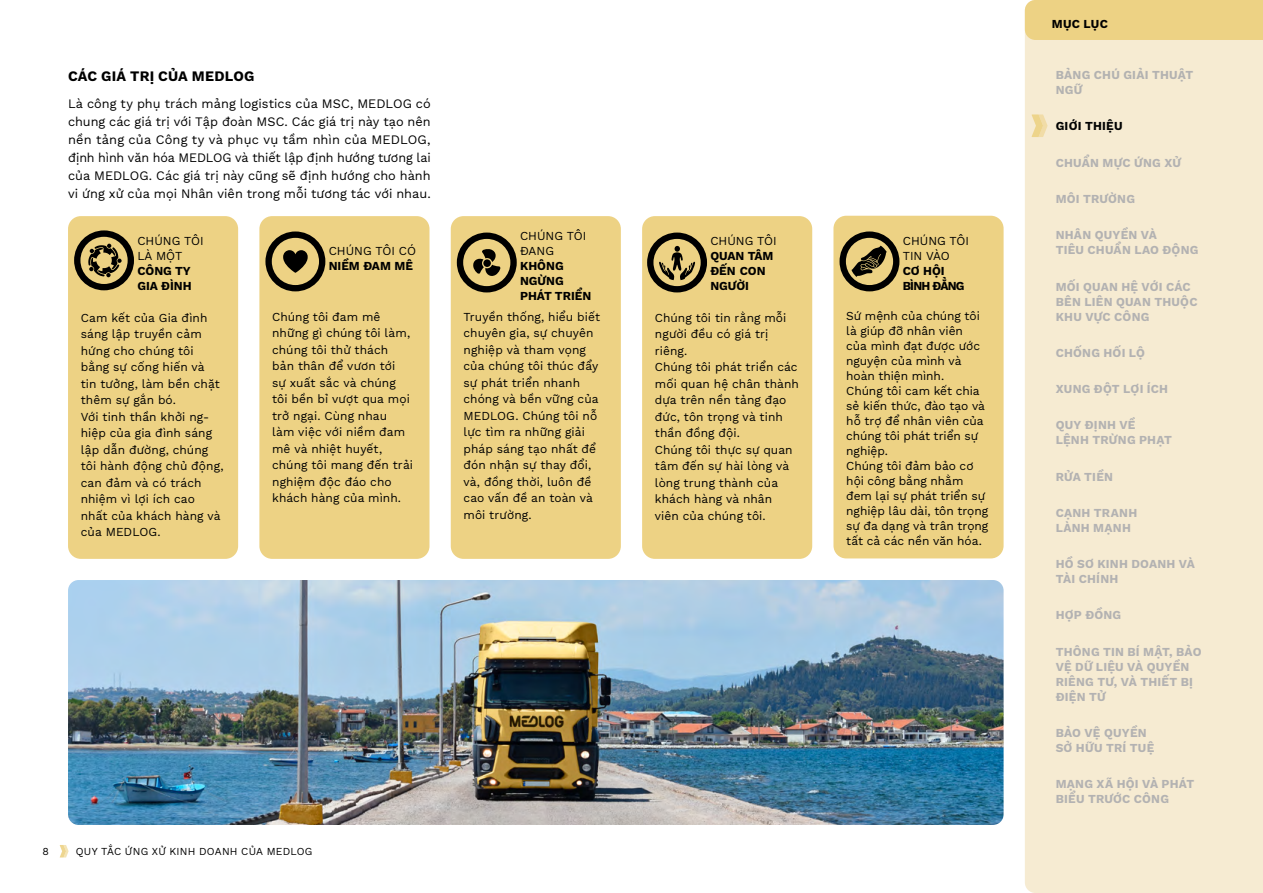
<style>
.page{position:relative;width:1263px;height:893px;background:#fff}
.page>*{position:absolute;margin:0;border:0;box-sizing:border-box;transform-origin:0 0}
.sottotitolo{font:700 14.25px "Work Sans";letter-spacing:.01em;color:#000}
.testo{font:12.75px/18px "Work Sans";letter-spacing:.005em;color:#000;text-align:justify}
.Testo__values{font:12px/16.5px "Work Sans";letter-spacing:.005em;color:#000}
.MENU_LATERALE{font:700 12px/15px "Work Sans";letter-spacing:.02em;color:#b3b2b2}
.t1{font:700 12px/15px "Work Sans";color:#000}
.MENU_LATERALE-2{font:700 12px/15px "Work Sans";letter-spacing:.02em;color:#b3b2b1}
.MENU_LATERALE-3{font:700 12px "Work Sans";letter-spacing:.02em;color:#010202}
.t2{font:700 12px "Work Sans";letter-spacing:-.06em;color:#000}
.t3{font:10.5px "Work Sans";letter-spacing:.02em;color:#000}
.s1{font-weight:700}
.s2{font-weight:400}
</style>
<div class="page">
<div style="left:642px;top:216px;width:170px;height:343px;background:#edd284;border-radius:13px"></div>
<svg style="left:647px;top:233px;width:60px;height:59px"></svg>
<div style="left:833px;top:216px;width:170px;height:342px;background:#edd284;border-radius:13px"></div>
<svg style="left:839px;top:231px;width:60px;height:60px"></svg>
<div style="left:68px;top:216px;width:170px;height:343px;background:#edd284;border-radius:13px"></div>
<svg style="left:74px;top:230px;width:60px;height:60px"></svg>
<div style="left:259px;top:216px;width:170px;height:343px;background:#edd284;border-radius:13px"></div>
<svg style="left:265px;top:231px;width:60px;height:60px"></svg>
<div style="left:451px;top:216px;width:170px;height:343px;background:#edd284;border-radius:13px"></div>
<svg style="left:457px;top:233px;width:60px;height:59px"></svg>
<img style="left:68px;top:580px;width:935px;height:245px">
<svg style="left:60px;top:845px;width:9px;height:12px"></svg>
<div style="left:1025px;top:40px;width:238px;height:853px;background:#f6ebd2"></div>
<div style="left:1025px;top:0;width:238px;height:40px;background:#edd284"></div>
<svg style="left:1031px;top:114px;width:16px;height:23px"></svg>
<p class="sottotitolo" style="left:68px;top:66px;width:188px">CÁC GIÁ TRỊ CỦA MEDLOG</p>
<p class="testo" style="left:68px;top:94px;width:364px">Là công ty phụ trách mảng logistics của MSC, MEDLOG có chung các giá trị với Tập đoàn MSC. Các giá trị này tạo nên nền tảng của Công ty và phục vụ tầm nhìn của MEDLOG, định hình văn hóa MEDLOG và thiết lập định hướng tương lai của MEDLOG. Các giá trị này cũng sẽ định hướng cho hành vi ứng xử của mọi Nhân viên trong mỗi tương tác với nhau.</p>
<p class="Testo__values" style="left:137px;top:233px;width:68px;line-height:15px">CHÚNG TÔI<br>LÀ MỘT<br><span class="s1">CÔNG TY</span></p>
<p class="t1" style="left:137px;top:278px;width:56px">GIA ĐÌNH</p>
<p class="Testo__values" style="left:81px;top:309px;width:141px">Cam kết của Gia đình sáng lập truyền cảm hứng cho chúng tôi bằng sự cống hiến và tin tưởng, làm bền chặt thêm sự gắn bó.</p>
<p class="Testo__values" style="left:81px;top:408px;width:144px">Với tinh thần khởi ng&shy;hiệp của gia đình sáng lập dẫn đường, chúng tôi hành động chủ động, can đảm và có trách nhiệm vì lợi ích cao nhất của khách hàng và của MEDLOG.</p>
<p class="Testo__values" style="left:329px;top:243px;width:89px;line-height:15px">CHÚNG TÔI CÓ<br><span class="s1">NIỀM ĐAM MÊ</span></p>
<p class="Testo__values" style="left:272px;top:308px;width:142px">Chúng tôi đam mê những gì chúng tôi làm, chúng tôi thử thách bản thân để vươn tới<br>sự xuất sắc và chúng tôi bền bỉ vượt qua mọi trở ngại. Cùng nhau<br>làm việc với niềm đam mê và nhiệt huyết, chúng tôi mang đến trải nghiệm độc đáo cho khách hàng của mình.</p>
<p class="Testo__values" style="left:520px;top:228px;width:68px;line-height:15px">CHÚNG TÔI<br>ĐANG<br><span class="s1">KHÔNG<br>NGỪNG</span></p>
<p class="t1" style="left:520px;top:288px;width:73px">PHÁT TRIỂN</p>
<p class="Testo__values" style="left:463px;top:308px;width:138px">Truyền thống, hiểu biết chuyên gia, sự chuyên nghiệp và tham vọng của chúng tôi thúc đẩy sự phát triển nhanh chóng và bền vững của<br>MEDLOG. Chúng tôi nỗ lực tìm ra những giải pháp sáng tạo nhất để đón nhận sự thay đổi, và, đồng thời, luôn đề cao vấn đề an toàn và môi trường.</p>
<p class="t1" style="left:710px;top:233px;width:68px"><span class="s2">CHÚNG TÔI<br></span>QUAN TÂM<br>ĐẾN CON<br>NGƯỜI</p>
<p class="Testo__values" style="left:655px;top:309px;width:133px">Chúng tôi tin rằng mỗi người đều có giá trị riêng.</p>
<p class="Testo__values" style="left:655px;top:358px;width:145px">Chúng tôi phát triển các mối quan hệ chân thành dựa trên nền tảng đạo đức, tôn trọng và tinh thần đồng đội.</p>
<p class="Testo__values" style="left:655px;top:441px;width:139px">Chúng tôi thực sự quan tâm đến sự hài lòng và lòng trung thành của khách hàng và nhân viên của chúng tôi.</p>
<p class="Testo__values" style="left:903px;top:233px;width:68px;line-height:15px">CHÚNG TÔI<br>TIN VÀO<br><span class="s1">CƠ HỘI</span></p>
<p class="t2" style="left:903px;top:277px;width:63px">BÌNH ĐẲNG</p>
<p class="Testo__values" style="left:846px;top:308px;width:135px;line-height:15px">Sứ mệnh của chúng tôi là giúp đỡ nhân viên của mình đạt được ước nguyện của mình và hoàn thiện mình.</p>
<p class="Testo__values" style="left:846px;top:383px;width:140px;line-height:15px">Chúng tôi cam kết chia sẻ kiến thức, đào tạo và hỗ trợ để nhân viên của chúng tôi phát triển sự nghiệp.</p>
<p class="Testo__values" style="left:846px;top:458px;width:144px;line-height:15px">Chúng tôi đảm bảo cơ hội công bằng nhằm đem lại sự phát triển sự nghiệp lâu dài, tôn trọng sự đa dạng và trân trọng tất cả các nền văn hóa.</p>
<p class="t3" style="left:43px;top:843px;width:8px">8</p>
<p class="t3" style="left:76px;top:843px;width:238px">QUY TẮC ỨNG XỬ KINH DOANH CỦA MEDLOG</p>
<p class="t1" style="left:1052px;top:16px;width:57px">MỤC LỤC</p>
<p class="MENU_LATERALE-2" style="left:1056px;top:67px;width:139px">BẢNG CHÚ GIẢI THUẬT<br>NGỮ</p>
<p class="MENU_LATERALE-3" style="left:1056px;top:117px;width:68px">GIỚI THIỆU</p>
<p class="MENU_LATERALE" style="left:1056px;top:155px;width:127px">CHUẨN MỰC ỨNG XỬ</p>
<p class="MENU_LATERALE" style="left:1056px;top:191px;width:81px">MÔI TRƯỜNG</p>
<p class="MENU_LATERALE" style="left:1056px;top:227px;width:144px">NHÂN QUYỀN VÀ<br>TIÊU CHUẨN LAO ĐỘNG</p>
<p class="MENU_LATERALE" style="left:1056px;top:278px;width:143px">MỐI QUAN HỆ VỚI CÁC<br>BÊN LIÊN QUAN THUỘC<br>KHU VỰC CÔNG</p>
<p class="MENU_LATERALE" style="left:1056px;top:345px;width:91px">CHỐNG HỐI LỘ</p>
<p class="MENU_LATERALE" style="left:1056px;top:381px;width:114px">XUNG ĐỘT LỢI ÍCH</p>
<p class="MENU_LATERALE" style="left:1056px;top:417px;width:118px">QUY ĐỊNH VỀ<br>LỆNH TRỪNG PHẠT</p>
<p class="MENU_LATERALE" style="left:1056px;top:468px;width:59px">RỬA TIỀN</p>
<p class="MENU_LATERALE" style="left:1056px;top:505px;width:83px">CẠNH TRANH<br>LÀNH MẠNH</p>
<p class="MENU_LATERALE" style="left:1056px;top:556px;width:141px">HỒ SƠ KINH DOANH VÀ<br>TÀI CHÍNH</p>
<p class="MENU_LATERALE" style="left:1056px;top:607px;width:67px">HỢP ĐỒNG</p>
<p class="MENU_LATERALE" style="left:1056px;top:643px;width:147px">THÔNG TIN BÍ MẬT, BẢO<br>VỆ DỮ LIỆU VÀ QUYỀN<br>RIÊNG TƯ, VÀ THIẾT BỊ<br>ĐIỆN TỬ</p>
<p class="MENU_LATERALE" style="left:1056px;top:725px;width:100px">BẢO VỆ QUYỀN<br>SỞ HỮU TRÍ TUỆ</p>
<p class="MENU_LATERALE" style="left:1056px;top:776px;width:140px">MẠNG XÃ HỘI VÀ PHÁT<br>BIỂU TRƯỚC CÔNG</p>
</div>
